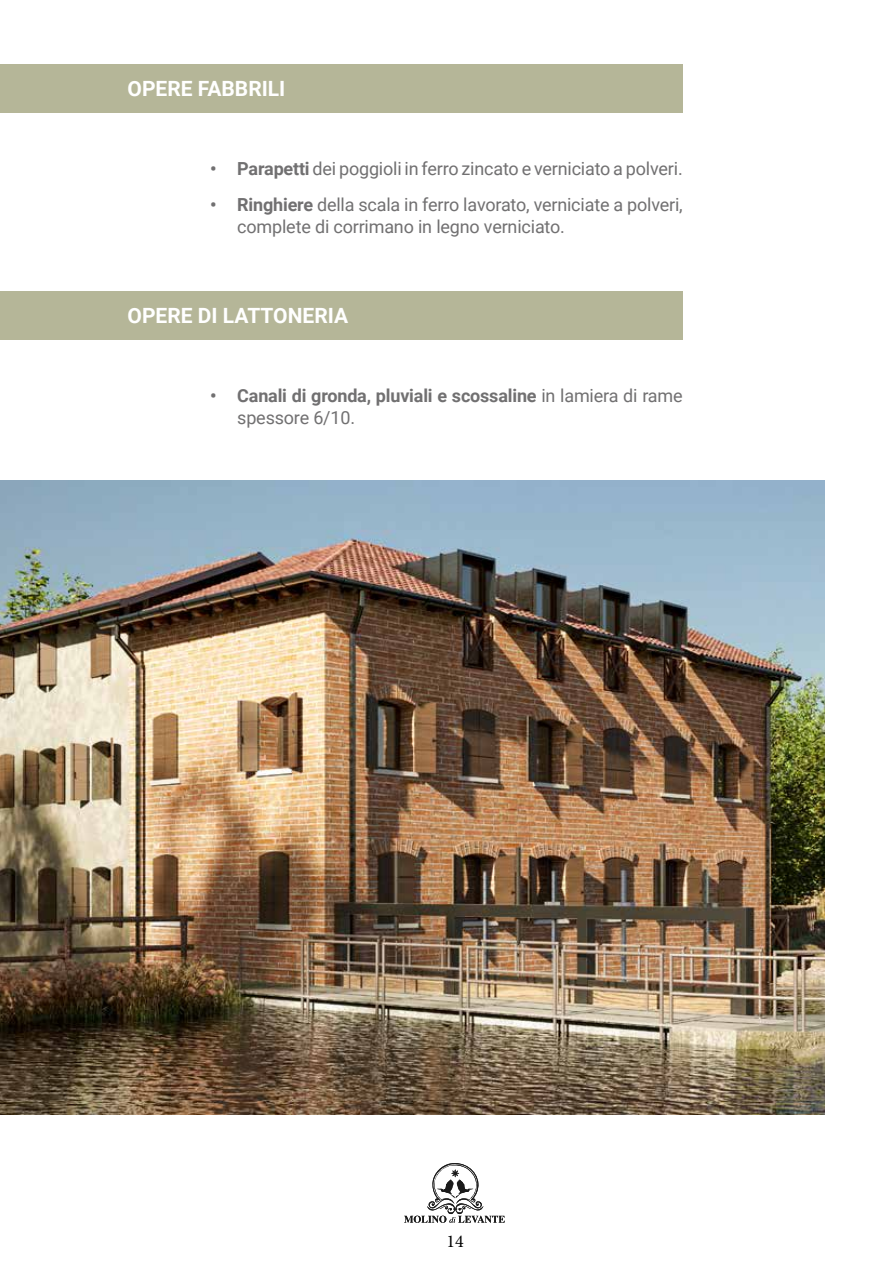
<style>
.page{position:relative;width:893px;height:1263px;background:#fff}
.page>*{position:absolute;margin:0;border:0;box-sizing:border-box;transform-origin:0 0}
.t1{font:700 21px "Roboto";color:#fff}
.t2{font:18px/22.5px "Roboto";letter-spacing:-.01em;color:#717071}
.t3{font:700 18px/22.5px "Roboto";letter-spacing:-.01em;color:#717071}
.t4{font:18px "Minion Pro";color:#000}
.s1{font-weight:700}
.s2{font-weight:400}
</style>
<div class="page">
<svg style="left:404px;top:1163px;width:101px;height:60px"></svg>
<div style="left:0;top:64px;width:683px;height:49px;background:#b5b698"></div>
<div style="left:0;top:291px;width:683px;height:49px;background:#b5b698"></div>
<img style="left:0;top:480px;width:825px;height:634px">
<p class="t1" style="left:128px;top:74px;width:159px">OPERE FABBRILI</p>
<p class="t2" style="left:210px;top:156px;width:474px"><span class="s1">• Parapetti</span> dei poggioli in ferro zincato e verniciato a polveri.</p>
<p class="t2" style="left:237px;top:192px;width:447px;text-indent:-27px"><span class="s1">• Ringhiere</span> della scala in ferro lavorato, verniciate a polveri, complete di corrimano in legno verniciato.</p>
<p class="t1" style="left:128px;top:301px;width:222px">OPERE DI LATTONERIA</p>
<p class="t3" style="left:237px;top:384px;width:447px;text-indent:-27px">• Canali di gronda, pluviali e scossaline <span class="s2">in lamiera di rame spessore 6/10.</span></p>
<p class="t4" style="left:446px;top:1229px;width:19px">14</p>
</div>
